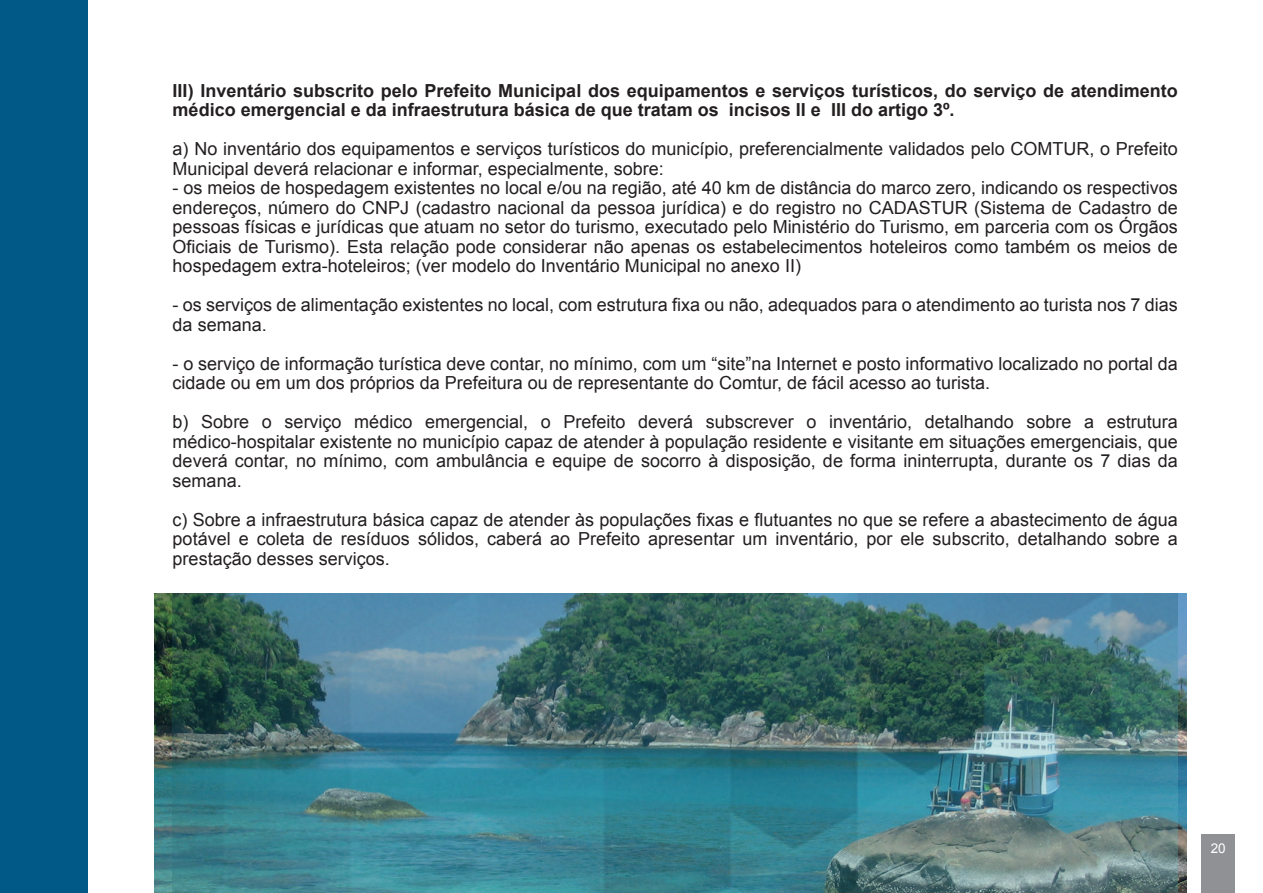
<style>
.page{position:relative;width:1263px;height:893px;background:#fff}
.page>*{position:absolute;margin:0;border:0;box-sizing:border-box;transform-origin:0 0}
.t1{font:18px/19.5px "Arial";color:#231f20}
.t2{font:700 18px/19.5px "Arial";color:#231f20}
.t3{font:13.5px "Arial";color:#fff}
</style>
<div class="page">
<div style="left:0;top:0;width:87px;height:893px;background:#005987"></div>
<div style="left:1202px;top:834px;width:33px;height:59px;background:#8f9194"></div>
<img style="left:155px;top:594px;width:1031px;height:299px">
<img style="left:173px;top:594px;width:1005px;height:299px">
<p class="t2" style="left:173px;top:81px;width:1007px">III) Inventário subscrito pelo Prefeito Municipal dos equipamentos e serviços turísticos, do serviço de atendimento médico emergencial e da infraestrutura básica de que tratam os incisos II e III do artigo 3º.</p>
<p class="t1" style="left:173px;top:139px;width:1007px">a) No inventário dos equipamentos e serviços turísticos do município, preferencialmente validados pelo COMTUR, o Prefeito<br>Municipal deverá relacionar e informar, especialmente, sobre:</p>
<p class="t1" style="left:173px;top:178px;width:1007px;text-align:justify">- os meios de hospedagem existentes no local e/ou na região, até 40 km de distância do marco zero, indicando os respectivos endereços, número do CNPJ (cadastro nacional da pessoa jurídica) e do registro no CADASTUR (Sistema de Cadastro de pessoas físicas e jurídicas que atuam no setor do turismo, executado pelo Ministério do Turismo, em parceria com os Órgãos Oficiais de Turismo). Esta relação pode considerar não apenas os estabelecimentos hoteleiros como também os meios de hospedagem extra-hoteleiros; (ver modelo do Inventário Municipal no anexo II)</p>
<p class="t1" style="left:173px;top:295px;width:1007px">- os serviços de alimentação existentes no local, com estrutura fixa ou não, adequados para o atendimento ao turista nos 7 dias da semana.</p>
<p class="t1" style="left:173px;top:354px;width:1007px">- o serviço de informação turística deve contar, no mínimo, com um “site”na Internet e posto informativo localizado no portal da cidade ou em um dos próprios da Prefeitura ou de representante do Comtur, de fácil acesso ao turista.</p>
<p class="t1" style="left:173px;top:412px;width:1007px;text-align:justify">b) Sobre o serviço médico emergencial, o Prefeito deverá subscrever o inventário, detalhando sobre a estrutura médico-hospitalar existente no município capaz de atender à população residente e visitante em situações emergenciais, que deverá contar, no mínimo, com ambulância e equipe de socorro à disposição, de forma ininterrupta, durante os 7 dias da semana.</p>
<p class="t1" style="left:173px;top:510px;width:1007px;text-align:justify">c) Sobre a infraestrutura básica capaz de atender às populações fixas e flutuantes no que se refere a abastecimento de água potável e coleta de resíduos sólidos, caberá ao Prefeito apresentar um inventário, por ele subscrito, detalhando sobre a prestação desses serviços.</p>
<p class="t3" style="left:1211px;top:839px;width:17px">20</p>
</div>
